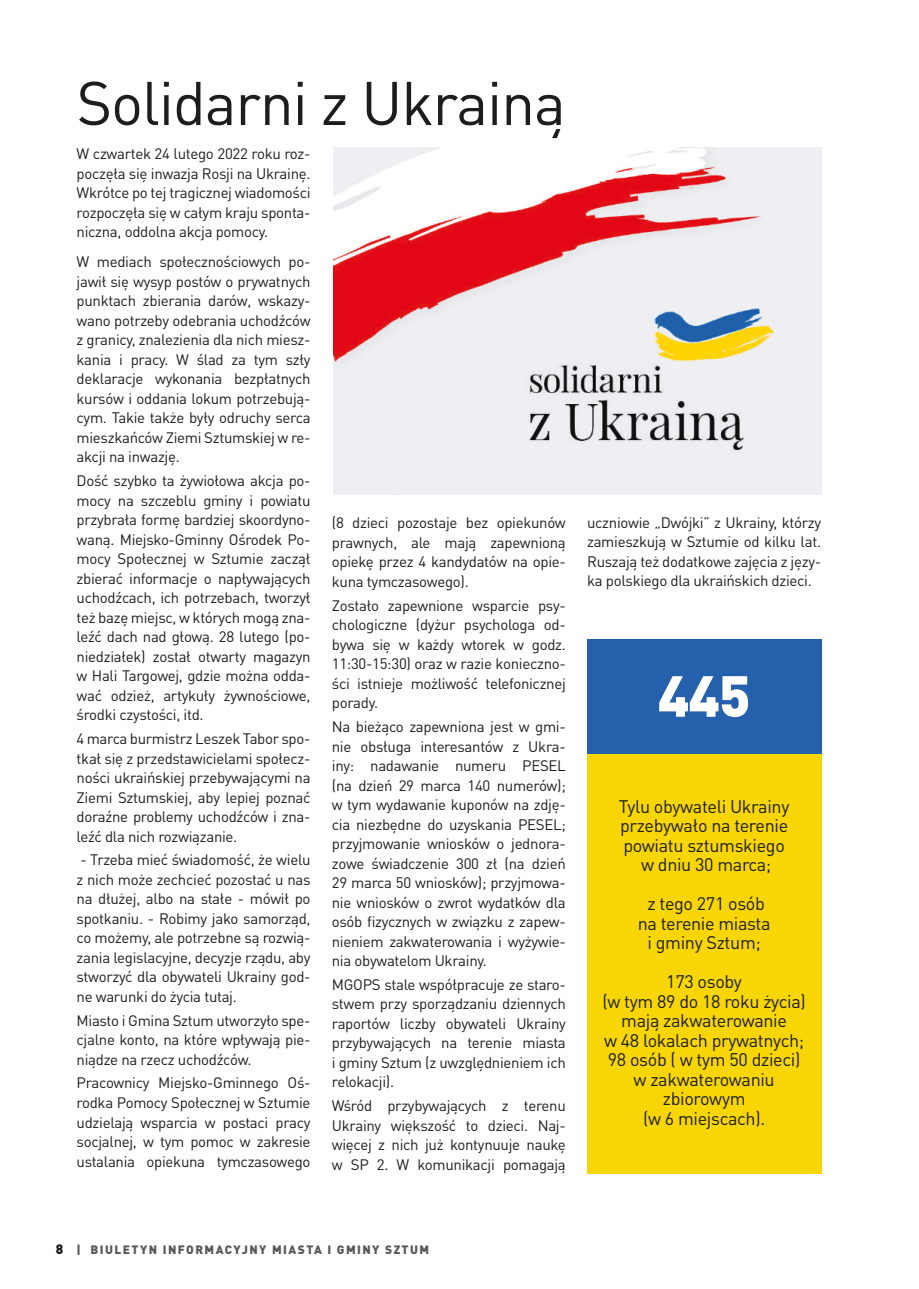
<style>
.page{position:relative;width:919px;height:1289px;background:#fff}
.page>*{position:absolute;margin:0;border:0;box-sizing:border-box;transform-origin:0 0}
.t1{font:60.6px "DIN Pro";letter-spacing:-.02em;color:#1d1d1b}
.t2{font:900 57px "DIN Pro";color:#fff}
.t3{font:18px/19.5px "DIN Pro";letter-spacing:-.02em;color:#1d1d1b;text-align:center}
.t4{font:15px/19.5px "DIN Pro";letter-spacing:-.02em;color:#1d1d1b;text-align:justify}
.t5{font:900 12px "DIN Pro";letter-spacing:.12em;color:#575756}
.s1{font-size:13.5px;color:#1d1d1b}
</style>
<div class="page">
<div style="left:587px;top:639px;width:234px;height:115px;background:#2460ab"></div>
<div style="left:587px;top:754px;width:234px;height:418px;background:#f8d504"></div>
<img style="left:334px;top:148px;width:487px;height:347px">
<h1 class="t1" style="left:77px;top:62px;width:490px">Solidarni z Ukrainą</h1>
<p class="t4" style="left:77px;top:143px;width:235px">W czwartek 24 lutego 2022 roku roz&shy;poczęła się inwazja Rosji na Ukrainę.<br>Wkrótce po tej tragicznej wiadomości rozpoczęła się w całym kraju sponta&shy;niczna, oddolna akcja pomocy.</p>
<p class="t4" style="left:77px;top:251px;width:235px">W mediach społecznościowych po&shy;jawił się wysyp postów o prywatnych punktach zbierania darów, wskazy&shy;wano potrzeby odebrania uchodźców z granicy, znalezienia dla nich miesz&shy;kania i pracy. W ślad za tym szły deklaracje wykonania bezpłatnych kursów i oddania lokum potrzebują&shy;cym. Takie także były odruchy serca mieszkańców Ziemi Sztumskiej w re&shy;akcji na inwazję.</p>
<p class="t4" style="left:77px;top:470px;width:235px">Dość szybko ta żywiołowa akcja po&shy;mocy na szczeblu gminy i powiatu przybrała formę bardziej skoordyno&shy;waną. Miejsko-Gminny Ośrodek Po&shy;mocy Społecznej w Sztumie zaczął zbierać informacje o napływających uchodźcach, ich potrzebach, tworzył też bazę miejsc, w których mogą zna&shy;leźć dach nad głową. 28 lutego (po&shy;niedziałek) został otwarty magazyn w Hali Targowej, gdzie można odda&shy;wać odzież, artykuły żywnościowe, środki czystości, itd.</p>
<p class="t4" style="left:77px;top:728px;width:235px">4 marca burmistrz Leszek Tabor spo&shy;tkał się z przedstawicielami społecz&shy;ności ukraińskiej przebywającymi na Ziemi Sztumskiej, aby lepiej poznać doraźne problemy uchodźców i zna&shy;leźć dla nich rozwiązanie.</p>
<p class="t4" style="left:77px;top:849px;width:235px">- Trzeba mieć świadomość, że wielu z nich może zechcieć pozostać u nas na dłużej, albo na stałe - mówił po spotkaniu. - Robimy jako samorząd, co możemy, ale potrzebne są rozwią&shy;zania legislacyjne, decyzje rządu, aby stworzyć dla obywateli Ukrainy god&shy;ne warunki do życia tutaj.</p>
<p class="t4" style="left:77px;top:1009px;width:235px">Miasto i Gmina Sztum utworzyło spe&shy;cjalne konto, na które wpływają pie&shy;niądze na rzecz uchodźców.</p>
<p class="t4" style="left:77px;top:1072px;width:235px">Pracownicy Miejsko-Gminnego Oś&shy;rodka Pomocy Społecznej w Sztumie udzielają wsparcia w postaci pracy socjalnej, w tym pomoc w zakresie ustalania opiekuna tymczasowego</p>
<p class="t4" style="left:332px;top:512px;width:235px">(8 dzieci pozostaje bez opiekunów prawnych, ale mają zapewnioną opiekę przez 4 kandydatów na opie&shy;kuna tymczasowego).</p>
<p class="t4" style="left:332px;top:595px;width:235px">Zostało zapewnione wsparcie psy&shy;chologiczne (dyżur psychologa od&shy;bywa się w każdy wtorek w godz.<br>11:30-15:30) oraz w razie konieczno&shy;ści istnieje możliwość telefonicznej porady.</p>
<p class="t4" style="left:332px;top:716px;width:235px">Na bieżąco zapewniona jest w gmi&shy;nie obsługa interesantów z Ukra&shy;iny: nadawanie numeru PESEL (na dzień 29 marca 140 numerów); w tym wydawanie kuponów na zdję&shy;cia niezbędne do uzyskania PESEL; przyjmowanie wniosków o jednora&shy;zowe świadczenie 300 zł (na dzień 29 marca 50 wniosków); przyjmowa&shy;nie wniosków o zwrot wydatków dla osób fizycznych w związku z zapew&shy;nieniem zakwaterowania i wyżywie&shy;nia obywatelom Ukrainy.</p>
<p class="t4" style="left:332px;top:974px;width:235px">MGOPS stale współpracuje ze staro&shy;stwem przy sporządzaniu dziennych raportów liczby obywateli Ukrainy przybywających na terenie miasta i gminy Sztum (z uwzględnieniem ich relokacji).</p>
<p class="t4" style="left:332px;top:1095px;width:235px">Wśród przybywających z terenu Ukrainy większość to dzieci. Naj&shy;więcej z nich już kontynuuje naukę w SP 2. W komunikacji pomagają</p>
<p class="t4" style="left:587px;top:512px;width:235px">uczniowie „Dwójki” z Ukrainy, którzy zamieszkują w Sztumie od kilku lat.<br>Ruszają też dodatkowe zajęcia z języ&shy;ka polskiego dla ukraińskich dzieci.</p>
<h2 class="t2" style="left:657px;top:657px;width:94px">445</h2>
<p class="t3" style="left:618px;top:795px;width:172px">Tylu obywateli Ukrainy przebywało na terenie powiatu sztumskiego w dniu 30 marca;</p>
<p class="t3" style="left:637px;top:893px;width:134px">z tego 271 osób na terenie miasta i gminy Sztum;</p>
<p class="t3" style="left:602px;top:971px;width:205px">173 osoby<br>(w tym 89 do 18 roku życia) mają zakwaterowanie<br>w 48 lokalach prywatnych;<br>98 osób ( w tym 50 dzieci) w zakwaterowaniu zbiorowym<br>(w 6 miejscach).</p>
<p class="t5" style="left:56px;top:1241px;width:375px"><span class="s1">8</span> | BIULETYN INFORMACYJNY MIASTA I GMINY SZTUM</p>
</div>
